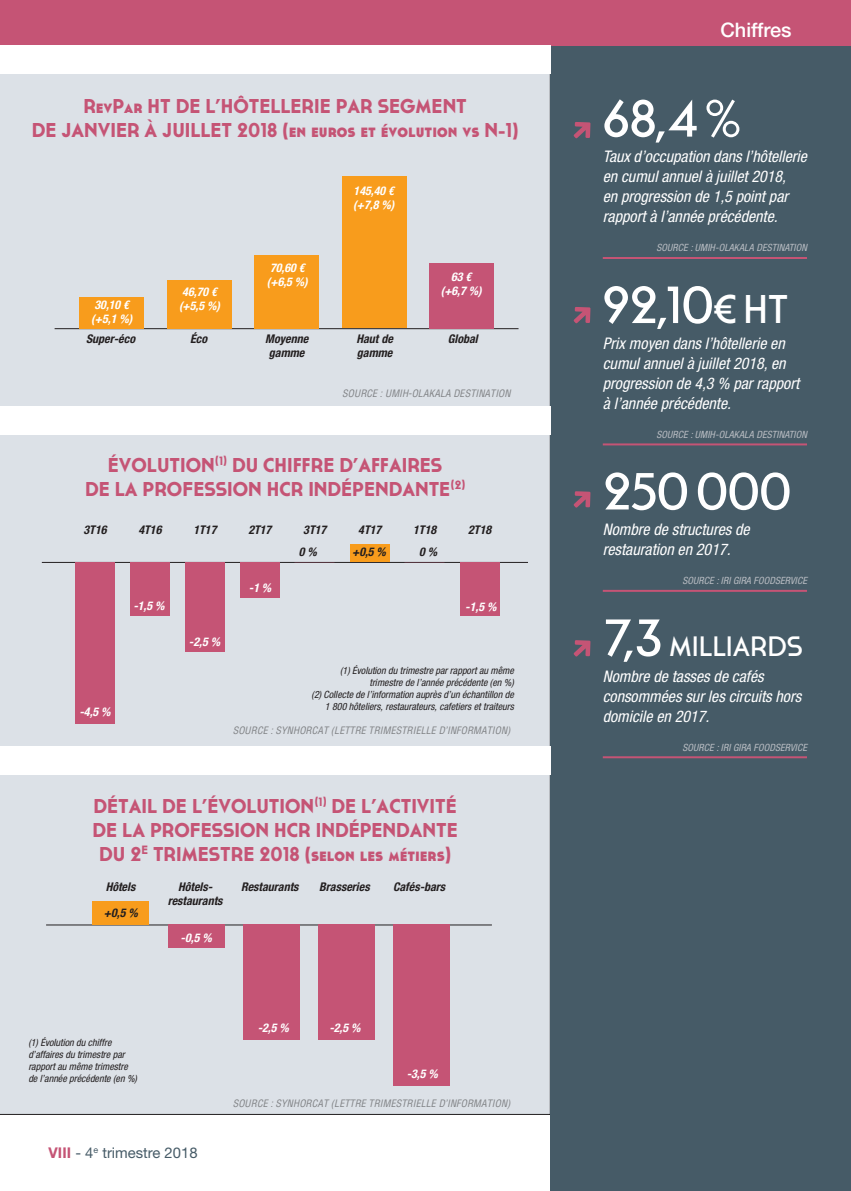
<style>
.page{position:relative;width:851px;height:1191px;background:#fff}
.page>*{position:absolute;margin:0;border:0;box-sizing:border-box;transform-origin:0 0}
.t1{font:52px "Cassannet";letter-spacing:-.005em;color:#fff}
.t2{font:28px "Cassannet";letter-spacing:-.005em;color:#fff}
.t3{font:700 20px/24px "Cassannet";color:#c55475;text-align:center}
.t4{font:500 20px "Helvetica Neue LT Std";color:#fff}
.t5{font:italic condensed 16px/20px "Helvetica Neue LT Std";color:#fff}
.t6{font:14.8px "Helvetica Neue LT Std";color:#465b67}
.t7{font:italic 700 condensed 12px/14px "Helvetica Neue LT Std";color:#231f20;text-align:center}
.t8{font:italic 700 condensed 12px/14px "Helvetica Neue LT Std";color:#fff}
.t9{font:italic condensed 10px/12px "Helvetica Neue LT Std";color:#231f20;text-align:right}
.t10{font:italic condensed 10px "Helvetica LT Std";letter-spacing:.01em;color:#808285}
.t11{font:italic condensed 10px "Helvetica Neue LT Std";letter-spacing:.01em;color:#b7bbc1}
.s1{font-weight:700;color:#c55475}
.s2{font-size:40px}
.s3{font-size:52px}
</style>
<div class="page">
<div style="left:0;top:74px;width:550px;height:1040px;background:#dce1e7"></div>
<div style="left:550px;top:45px;width:300px;height:1146px;background:#465b67"></div>
<div style="left:0;top:0;width:850px;height:45px;background:#c55475"></div>
<svg style="left:573px;top:122px;width:17px;height:16px"></svg>
<svg style="left:573px;top:307px;width:17px;height:16px"></svg>
<svg style="left:573px;top:491px;width:17px;height:16px"></svg>
<svg style="left:573px;top:640px;width:17px;height:16px"></svg>
<hr style="left:602px;top:257px;width:204px;height:2px;background:#c55475">
<hr style="left:602px;top:443px;width:204px;height:2px;background:#c55475">
<hr style="left:602px;top:590px;width:204px;height:2px;background:#c55475">
<hr style="left:602px;top:756px;width:204px;height:2px;background:#c55475">
<div style="left:0;top:406px;width:550px;height:28px;background:#fff"></div>
<div style="left:0;top:746px;width:550px;height:28px;background:#fff"></div>
<hr style="left:55px;top:328px;width:463px;height:1px;background:#231f20">
<div style="left:79px;top:297px;width:65px;height:31px;background:#f89c1c"></div>
<div style="left:167px;top:280px;width:64px;height:48px;background:#f89c1c"></div>
<div style="left:254px;top:255px;width:65px;height:73px;background:#f89c1c"></div>
<div style="left:342px;top:177px;width:64px;height:151px;background:#f89c1c"></div>
<div style="left:429px;top:263px;width:65px;height:65px;background:#c55475"></div>
<hr style="left:42px;top:562px;width:486px;height:1px;background:#231f20">
<div style="left:75px;top:562px;width:40px;height:162px;background:#c55475"></div>
<div style="left:130px;top:562px;width:40px;height:54px;background:#c55475"></div>
<div style="left:185px;top:562px;width:39px;height:90px;background:#c55475"></div>
<div style="left:240px;top:562px;width:39px;height:36px;background:#c55475"></div>
<div style="left:350px;top:544px;width:39px;height:18px;background:#f89c1c"></div>
<div style="left:460px;top:562px;width:39px;height:54px;background:#c55475"></div>
<hr style="left:46px;top:924px;width:446px;height:1px;background:#231f20">
<div style="left:393px;top:924px;width:57px;height:162px;background:#c55475"></div>
<div style="left:318px;top:924px;width:56px;height:116px;background:#c55475"></div>
<div style="left:243px;top:924px;width:56px;height:116px;background:#c55475"></div>
<div style="left:168px;top:924px;width:56px;height:23px;background:#c55475"></div>
<div style="left:93px;top:901px;width:56px;height:23px;background:#f89c1c"></div>
<p class="t3" style="left:32px;top:94px;width:488px">RevPar HT DE L’HÔTELLERIE PAR SEGMENT<br>DE JANVIER À JUILLET 2018 (en euros et évolution vs N-1)</p>
<p class="t8" style="left:91px;top:298px;width:42px">30,10 € (+5,1 %)</p>
<p class="t8" style="left:179px;top:285px;width:42px">46,70 € (+5,5 %)</p>
<p class="t8" style="left:267px;top:261px;width:42px">70,60 € (+6,5 %)</p>
<p class="t8" style="left:353px;top:184px;width:42px">145,40 € (+7,8 %)</p>
<p class="t8" style="left:440px;top:269px;width:42px;text-align:center">63 € (+6,7 %)</p>
<p class="t7" style="left:86px;top:332px;width:51px">Super-éco</p>
<p class="t7" style="left:190px;top:332px;width:19px">Éco</p>
<p class="t7" style="left:265px;top:332px;width:45px">Moyenne gamme</p>
<p class="t7" style="left:356px;top:332px;width:38px;text-align:left">Haut de gamme</p>
<p class="t7" style="left:447px;top:332px;width:31px">Global</p>
<p class="t10" style="left:342px;top:387px;width:170px">SOURCE : UMIH-OLAKALA DESTINATION</p>
<p class="t3" style="left:85px;top:453px;width:381px">ÉVOLUTION<sup>(1)</sup> DU CHIFFRE D’AFFAIRES<br>DE LA PROFESSION HCR INDÉPENDANTE<sup>(2)</sup></p>
<p class="t7" style="left:83px;top:522px;width:25px">3T16</p>
<p class="t7" style="left:138px;top:522px;width:25px">4T16</p>
<p class="t7" style="left:193px;top:522px;width:25px">1T17</p>
<p class="t7" style="left:248px;top:522px;width:25px">2T17</p>
<p class="t7" style="left:303px;top:522px;width:25px">3T17</p>
<p class="t7" style="left:358px;top:522px;width:25px">4T17</p>
<p class="t7" style="left:413px;top:522px;width:25px">1T18</p>
<p class="t7" style="left:468px;top:522px;width:25px">2T18</p>
<p class="t8" style="left:133px;top:599px;width:33px">-1,5 %</p>
<p class="t8" style="left:79px;top:705px;width:33px">-4,5 %</p>
<p class="t8" style="left:189px;top:635px;width:33px">-2,5 %</p>
<p class="t8" style="left:249px;top:581px;width:24px">-1 %</p>
<p class="t7" style="left:299px;top:545px;width:19px">0 %</p>
<p class="t7" style="left:352px;top:545px;width:35px">+0,5 %</p>
<p class="t7" style="left:419px;top:545px;width:19px">0 %</p>
<p class="t8" style="left:465px;top:600px;width:33px">-1,5 %</p>
<p class="t9" style="left:311px;top:665px;width:204px">(1) Évolution du trimestre par rapport au même trimestre de l’année précédente (en %)<br>(2) Collecte de l’information auprès d’un échantillon de 1 800 hôteliers, restaurateurs, cafetiers et traiteurs</p>
<p class="t10" style="left:233px;top:724px;width:279px">SOURCE : SYNHORCAT (LETTRE TRIMESTRIELLE D’INFORMATION)</p>
<p class="t3" style="left:92px;top:793px;width:366px">DÉTAIL DE L’ÉVOLUTION<sup>(1)</sup> DE L’ACTIVITÉ<br>DE LA PROFESSION HCR INDÉPENDANTE<br>DU 2<sup>E</sup> TRIMESTRE 2018 (selon les métiers)</p>
<p class="t7" style="left:106px;top:880px;width:31px">Hôtels</p>
<p class="t7" style="left:104px;top:906px;width:35px">+0,5 %</p>
<p class="t7" style="left:178px;top:880px;width:36px">Hôtels-</p>
<p class="t7" style="left:241px;top:880px;width:59px">Restaurants</p>
<p class="t7" style="left:319px;top:880px;width:52px">Brasseries</p>
<p class="t7" style="left:393px;top:880px;width:54px">Cafés-bars</p>
<p class="t7" style="left:168px;top:894px;width:56px">restaurants</p>
<p class="t8" style="left:180px;top:930px;width:33px">-0,5 %</p>
<p class="t9" style="left:28px;top:1037px;width:110px;text-align:left">(1) Évolution du chiffre d’affaires du trimestre par rapport au même trimestre de l’année précédente (en %)</p>
<p class="t8" style="left:258px;top:1020px;width:33px">-2,5 %</p>
<p class="t8" style="left:329px;top:1020px;width:33px">-2,5 %</p>
<p class="t8" style="left:406px;top:1066px;width:33px">-3,5 %</p>
<p class="t10" style="left:233px;top:1097px;width:279px">SOURCE : SYNHORCAT (LETTRE TRIMESTRIELLE D’INFORMATION)</p>
<p class="t6" style="left:49px;top:1144px;width:150px"><span class="s1">VIII</span> - 4<sup>e</sup> trimestre 2018</p>
<p class="t4" style="left:720px;top:18px;width:73px">Chiffres</p>
<h1 class="t1" style="left:602px;top:87px;width:139px">68,4%</h1>
<p class="t5" style="left:602px;top:147px;width:206px">Taux d’occupation dans l’hôtellerie en cumul annuel à juillet 2018,<br>en progression de 1,5 point par rapport à l’année précédente.</p>
<p class="t11" style="left:656px;top:242px;width:152px">SOURCE : UMIH-OLAKALA DESTINATION</p>
<h1 class="t1" style="left:602px;top:274px;width:187px">92,10<span class="s2">€HT</span></h1>
<p class="t5" style="left:602px;top:333px;width:198px">Prix moyen dans l’hôtellerie en cumul annuel à juillet 2018, en progression de 4,3 % par rapport à l’année précédente.</p>
<p class="t11" style="left:656px;top:428px;width:152px">SOURCE : UMIH-OLAKALA DESTINATION</p>
<h1 class="t1" style="left:602px;top:460px;width:190px">250000</h1>
<p class="t5" style="left:602px;top:520px;width:148px">Nombre de structures de restauration en 2017.</p>
<p class="t11" style="left:682px;top:575px;width:126px">SOURCE : IRI GIRA FOODSERVICE</p>
<h2 class="t2" style="left:602px;top:629px;width:201px"><span class="s3">7,3</span> MILLIARDS</h2>
<p class="t5" style="left:602px;top:666px;width:200px">Nombre de tasses de cafés consommées sur les circuits hors domicile en 2017.</p>
<p class="t11" style="left:682px;top:741px;width:126px">SOURCE : IRI GIRA FOODSERVICE</p>
</div>
